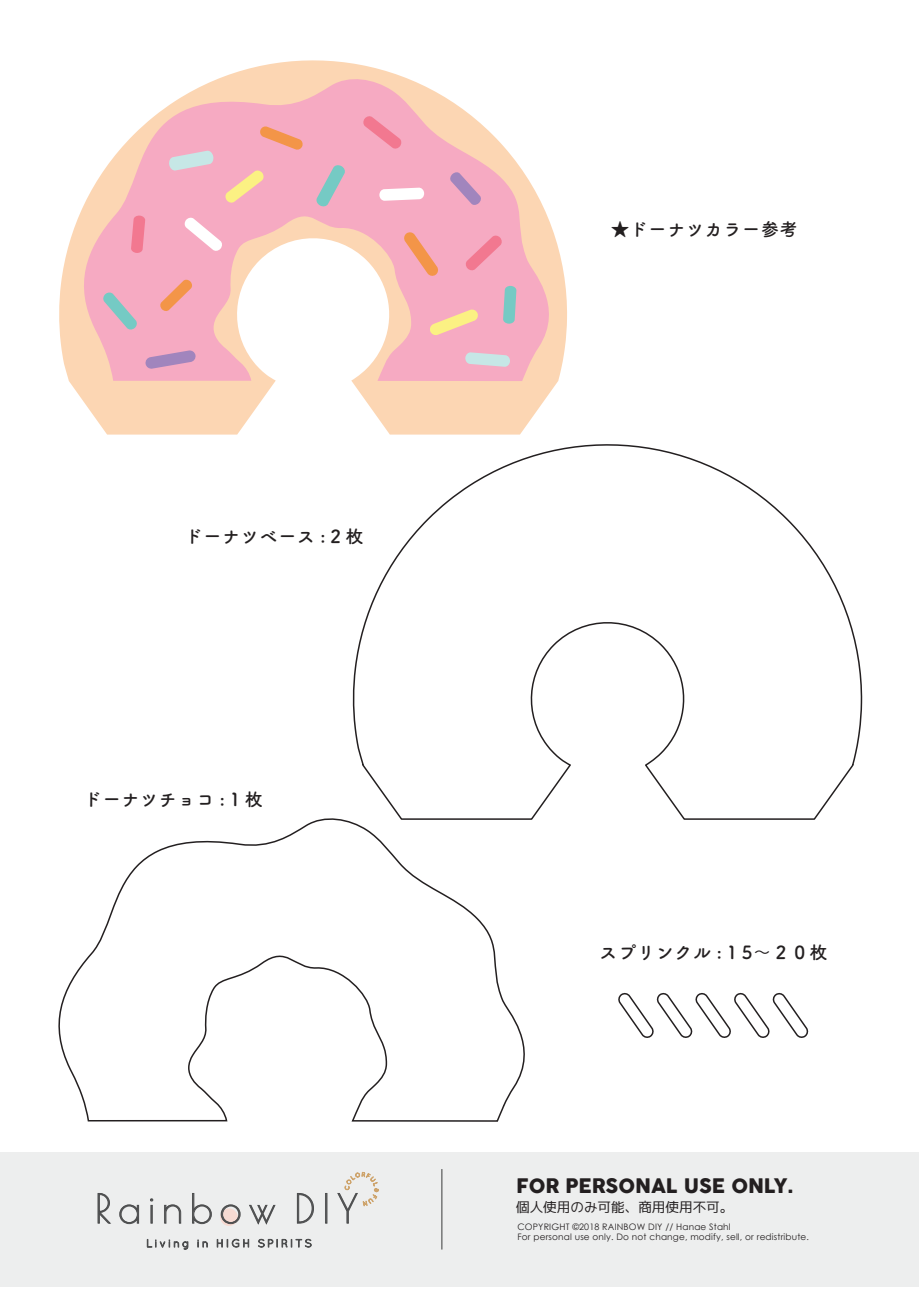
<style>
.page{position:relative;width:919px;height:1289px;background:#fff}
.page>*{position:absolute;margin:0;border:0;box-sizing:border-box;transform-origin:0 0}
.t1{font:39.6px "Poiret One";letter-spacing:.18em;color:#4d4e4f}
.t2{font:19.65px "COCOGOOSE";color:#231f20}
.t3{font:700 18px "Tsuku A Rd Gothic";letter-spacing:.04em;color:#231f20}
.t4{font:13.5px "Mig Mix 1 M Regular";color:#231f20}
.t5{font:8.85px/10.6px "Century Gothic";letter-spacing:.02em;color:#231f20}
</style>
<div class="page">
<svg style="left:59px;top:60px;width:508px;height:374px;fill:#fcd6b3"></svg>
<svg style="left:351px;top:422px;width:511px;height:398px"></svg>
<div style="left:0;top:1152px;width:918px;height:134px;background:#edeeee"></div>
<hr style="left:441px;top:1168px;width:1px;height:81px;background:#393b3b">
<svg style="left:147px;top:1239px;width:41px;height:10px"></svg>
<svg style="left:198px;top:1239px;width:9px;height:8px"></svg>
<svg style="left:217px;top:1239px;width:32px;height:8px"></svg>
<svg style="left:258px;top:1239px;width:53px;height:8px"></svg>
<svg style="left:220px;top:1208px;width:18px;height:17px"></svg>
<svg style="left:98px;top:1193px;width:13px;height:30px"></svg>
<svg style="left:119px;top:1204px;width:20px;height:19px"></svg>
<svg style="left:150px;top:1198px;width:3px;height:25px"></svg>
<svg style="left:164px;top:1204px;width:17px;height:19px"></svg>
<svg style="left:192px;top:1193px;width:20px;height:30px"></svg>
<svg style="left:221px;top:1204px;width:19px;height:19px"></svg>
<svg style="left:249px;top:1204px;width:26px;height:20px"></svg>
<svg style="left:297px;top:1193px;width:17px;height:30px"></svg>
<div style="left:325px;top:1193px;width:2px;height:30px;border:1px solid #4d4e4f"></div>
<svg style="left:337px;top:1172px;width:41px;height:51px"></svg>
<svg style="left:74px;top:74px;width:491px;height:307px;fill:#f6aac2"></svg>
<svg style="left:58px;top:814px;width:485px;height:308px"></svg>
<svg style="left:259px;top:126px;width:44px;height:24px"></svg>
<svg style="left:168px;top:150px;width:46px;height:21px"></svg>
<svg style="left:160px;top:279px;width:33px;height:32px"></svg>
<svg style="left:102px;top:292px;width:35px;height:38px"></svg>
<svg style="left:184px;top:217px;width:38px;height:34px"></svg>
<svg style="left:131px;top:215px;width:14px;height:38px"></svg>
<svg style="left:145px;top:350px;width:51px;height:19px"></svg>
<svg style="left:379px;top:187px;width:45px;height:14px"></svg>
<svg style="left:449px;top:172px;width:32px;height:33px"></svg>
<svg style="left:315px;top:164px;width:31px;height:43px"></svg>
<svg style="left:363px;top:115px;width:39px;height:34px"></svg>
<svg style="left:403px;top:231px;width:36px;height:45px;background:#f4a298"></svg>
<svg style="left:618px;top:992px;width:191px;height:46px"></svg>
<svg style="left:465px;top:235px;width:37px;height:36px"></svg>
<svg style="left:465px;top:352px;width:45px;height:15px"></svg>
<svg style="left:503px;top:286px;width:13px;height:38px"></svg>
<svg style="left:429px;top:309px;width:49px;height:27px"></svg>
<svg style="left:225px;top:170px;width:39px;height:33px"></svg>
<h3 class="t3" style="left:185px;top:522px;width:180px">ドーナツベース :２枚</h3>
<h3 class="t3" style="left:84px;top:785px;width:180px">ドーナツチョコ :１枚</h3>
<h1 class="t1" style="left:95px;top:1184px;width:264px">Rainbow DIY</h1>
<h3 class="t3" style="left:611px;top:215px;width:188px">★ドーナツカラー参考</h3>
<h3 class="t3" style="left:599px;top:938px;width:229px">スプリンクル :１5～２０枚</h3>
<h2 class="t2" style="left:516px;top:1170px;width:279px">FOR PERSONAL USE ONLY.</h2>
<h3 class="t4" style="left:516px;top:1197px;width:219px">個人使用のみ可能、商用使用不可。</h3>
<p class="t5" style="left:517px;top:1220px;width:293px">COPYRIGHT ©2018 RAINBOW DIY // Hanae Stahl<br>For personal use only. Do not change, modify, sell, or redistribute.</p>
</div>
